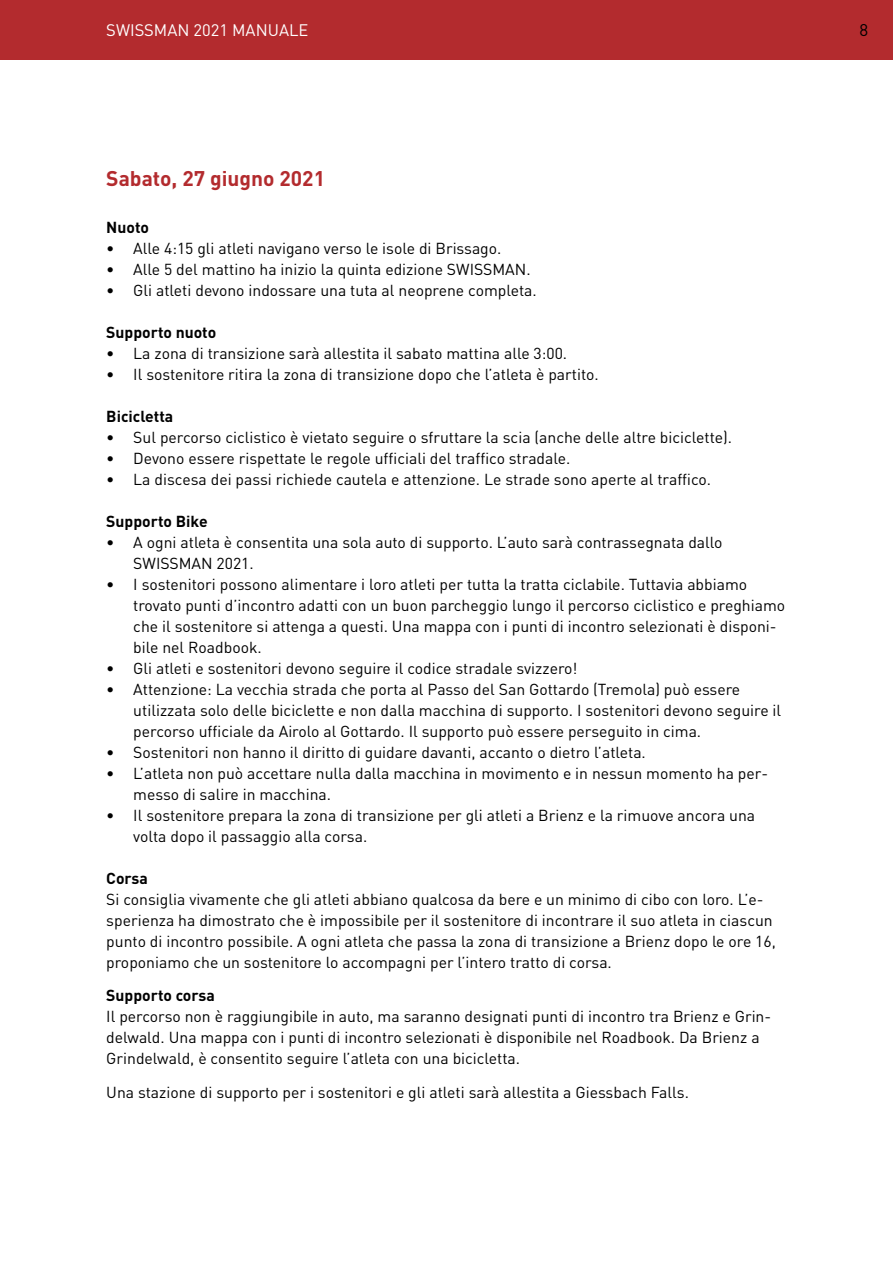
<style>
.page{position:relative;width:893px;height:1263px;background:#fff}
.page>*{position:absolute;margin:0;border:0;box-sizing:border-box;transform-origin:0 0}
.t1{font:700 21px "DIN Pro";color:#b32b2e}
.t2{font:16.8px "DIN Pro";color:#000}
.t3{font:16.5px "DIN Pro";color:#fff}
.t4{font:15.75px/21px "DIN Pro";color:#000}
.t5{font:700 15.75px "DIN Pro";color:#000}
</style>
<div class="page">
<div style="left:0;top:0;width:893px;height:60px;background:#b32b2e"></div>
<p class="t3" style="left:106px;top:19px;width:204px">SWISSMAN 2021 MANUALE</p>
<p class="t2" style="left:859px;top:19px;width:10px">8</p>
<h1 class="t1" style="left:106px;top:164px;width:220px">Sabato, 27 giugno 2021</h1>
<p class="t5" style="left:106px;top:216px;width:44px">Nuoto</p>
<p class="t4" style="left:106px;top:237px;width:397px">• Alle 4:15 gli atleti navigano verso le isole di Brissago.</p>
<p class="t4" style="left:106px;top:258px;width:426px">• Alle 5 del mattino ha inizio la quinta edizione SWISSMAN.</p>
<p class="t4" style="left:106px;top:279px;width:432px">• Gli atleti devono indossare una tuta al neoprene completa.</p>
<p class="t5" style="left:106px;top:321px;width:112px">Supporto nuoto</p>
<p class="t4" style="left:106px;top:342px;width:462px">• La zona di transizione sarà allestita il sabato mattina alle 3:00.</p>
<p class="t4" style="left:106px;top:363px;width:494px">• Il sostenitore ritira la zona di transizione dopo che l’atleta è partito.</p>
<p class="t5" style="left:106px;top:405px;width:68px">Bicicletta</p>
<p class="t4" style="left:106px;top:426px;width:627px">• Sul percorso ciclistico è vietato seguire o sfruttare la scia (anche delle altre biciclette).</p>
<p class="t4" style="left:106px;top:447px;width:466px">• Devono essere rispettate le regole ufficiali del traffico stradale.</p>
<p class="t4" style="left:106px;top:468px;width:606px">• La discesa dei passi richiede cautela e attenzione. Le strade sono aperte al traffico.</p>
<p class="t5" style="left:106px;top:510px;width:103px">Supporto Bike</p>
<p class="t4" style="left:133px;top:531px;width:591px;text-indent:-27px">• A ogni atleta è consentita una sola auto di supporto. L’auto sarà contrassegnata dallo<br>SWISSMAN 2021.</p>
<p class="t4" style="left:133px;top:573px;width:653px;text-indent:-27px">• I sostenitori possono alimentare i loro atleti per tutta la tratta ciclabile. Tuttavia abbiamo trovato punti d’incontro adatti con un buon parcheggio lungo il percorso ciclistico e preghiamo che il sostenitore si attenga a questi. Una mappa con i punti di incontro selezionati è disponi&shy;bile nel Roadbook.</p>
<p class="t4" style="left:106px;top:657px;width:473px">• Gli atleti e sostenitori devono seguire il codice stradale svizzero!</p>
<p class="t4" style="left:133px;top:678px;width:649px;text-indent:-27px">• Attenzione: La vecchia strada che porta al Passo del San Gottardo (Tremola) può essere utilizzata solo delle biciclette e non dalla macchina di supporto. I sostenitori devono seguire il percorso ufficiale da Airolo al Gottardo. Il supporto può essere perseguito in cima.</p>
<p class="t4" style="left:106px;top:741px;width:541px">• Sostenitori non hanno il diritto di guidare davanti, accanto o dietro l’atleta.</p>
<p class="t4" style="left:133px;top:762px;width:636px;text-indent:-27px">• L’atleta non può accettare nulla dalla macchina in movimento e in nessun momento ha per&shy;messo di salire in macchina.</p>
<p class="t4" style="left:133px;top:804px;width:623px;text-indent:-27px">• Il sostenitore prepara la zona di transizione per gli atleti a Brienz e la rimuove ancora una volta dopo il passaggio alla corsa.</p>
<p class="t5" style="left:106px;top:867px;width:43px">Corsa</p>
<p class="t4" style="left:106px;top:888px;width:671px">Si consiglia vivamente che gli atleti abbiano qualcosa da bere e un minimo di cibo con loro. L’e&shy;sperienza ha dimostrato che è impossibile per il sostenitore di incontrare il suo atleta in ciascun punto di incontro possibile. A ogni atleta che passa la zona di transizione a Brienz dopo le ore 16, proponiamo che un sostenitore lo accompagni per l’intero tratto di corsa.</p>
<p class="t5" style="left:106px;top:985px;width:110px">Supporto corsa</p>
<p class="t4" style="left:106px;top:1005px;width:666px">Il percorso non è raggiungibile in auto, ma saranno designati punti di incontro tra Brienz e Grin&shy;delwald. Una mappa con i punti di incontro selezionati è disponibile nel Roadbook. Da Brienz a<br>Grindelwald, è consentito seguire l’atleta con una bicicletta.</p>
<p class="t4" style="left:106px;top:1081px;width:584px">Una stazione di supporto per i sostenitori e gli atleti sarà allestita a Giessbach Falls.</p>
</div>
